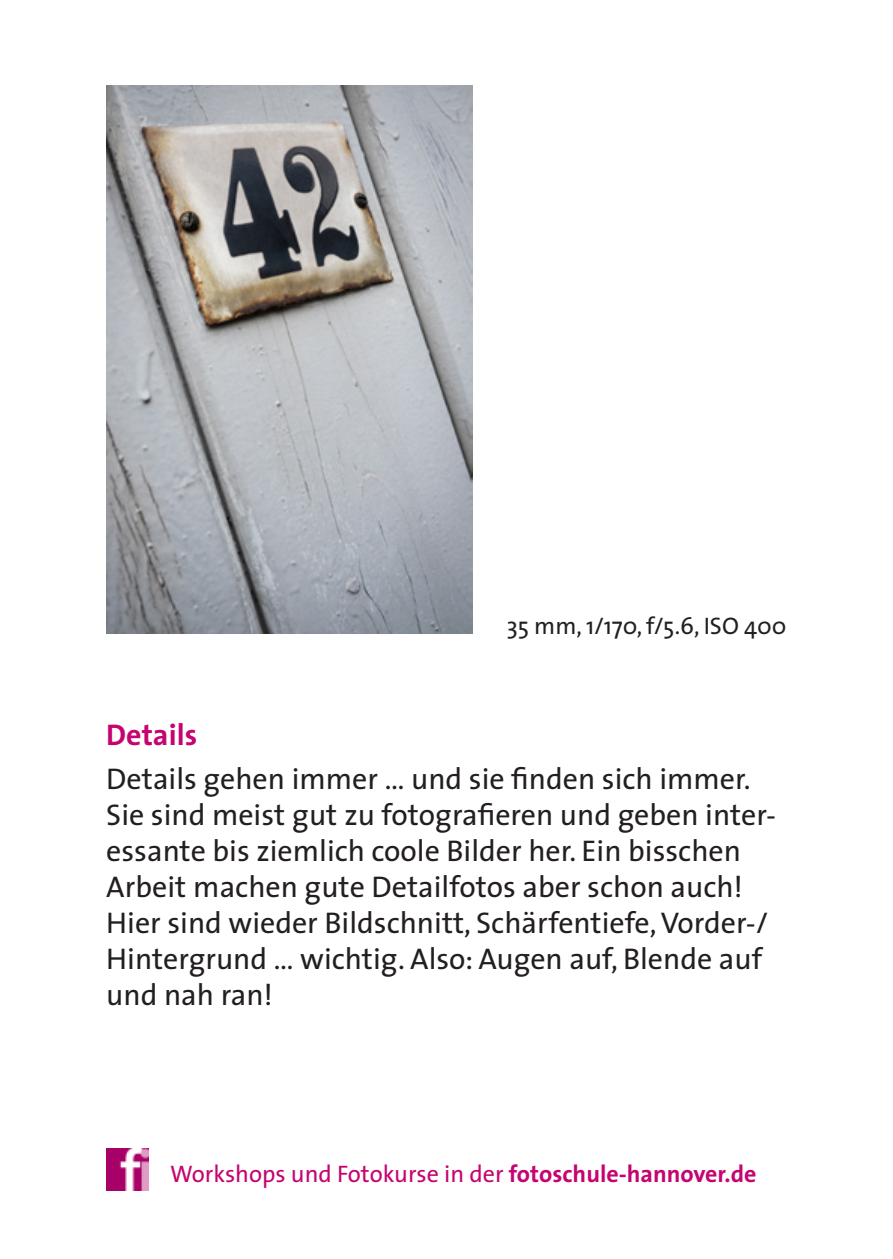
<style>
.page{position:relative;width:893px;height:1259px;background:#fff}
.page>*{position:absolute;margin:0;border:0;box-sizing:border-box;transform-origin:0 0}
.t1{font:30px/36px "The Sans";color:#231f20}
.t2{font:700 30px "The Sans";color:#c50470}
.t3{font:24px "The Sans";color:#c50470}
.t4{font:24px "The Sans";color:#231f20}
.s1{font-weight:700}
</style>
<div class="page">
<img style="left:106px;top:1148px;width:43px;height:43px">
<img style="left:106px;top:85px;width:366px;height:549px">
<p class="t4" style="left:507px;top:605px;width:281px">35 mm, 1/170, f/5.6, ISO 400</p>
<p class="t2" style="left:106px;top:709px;width:92px">Details</p>
<p class="t1" style="left:106px;top:760px;width:671px">Details gehen immer … und sie finden sich immer.<br>Sie sind meist gut zu fotografieren und geben inter&shy;essante bis ziemlich coole Bilder her. Ein bisschen Arbeit machen gute Detailfotos aber schon auch!<br>Hier sind wieder Bildschnitt, Schärfentiefe, Vorder-/ Hintergrund … wichtig. Also: Augen auf, Blende auf und nah ran!</p>
<p class="t3" style="left:170px;top:1154px;width:588px">Workshops und Fotokurse in der <span class="s1">fotoschule-hannover.de</span></p>
</div>
